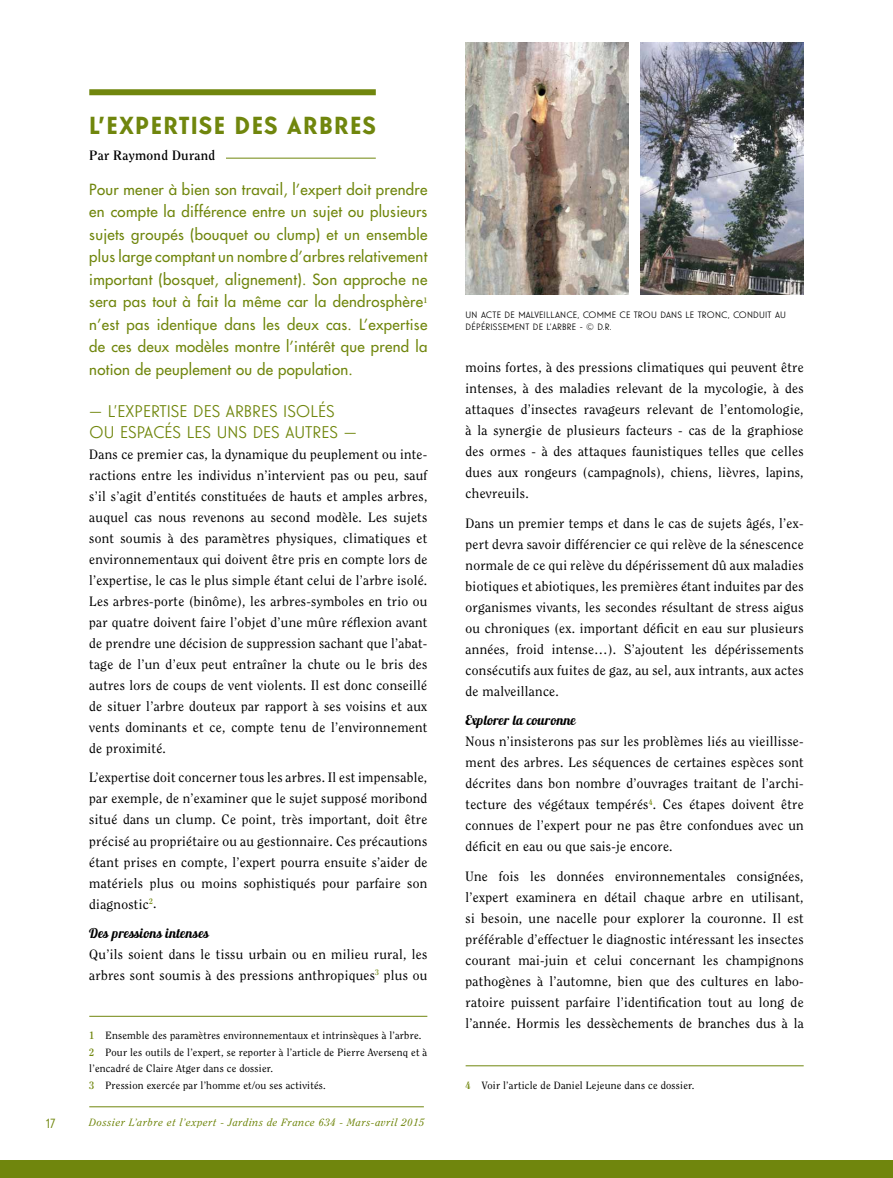
<style>
.page{position:relative;width:893px;height:1178px;background:#fff}
.page>*{position:absolute;margin:0;border:0;box-sizing:border-box;transform-origin:0 0}
.t1{font:700 24px "Guildford Pro";letter-spacing:.06em;color:#70860d}
.t2{font:16.5px/21px "Guildford Pro";color:#70860d}
.t3{font:500 15px/22.5px "Futura Std";letter-spacing:.02em;color:#70860d;text-align:justify}
.t4{font:13.5px/21px "Clearface Std";letter-spacing:.02em;color:#000;text-align:justify}
.t5{font:13.5px "Lobster 1.3";letter-spacing:.02em;color:#000}
.t6{font:700 13.5px "Clearface Std";letter-spacing:.02em;color:#000}
.t7{font:13.5px "Guildford Pro";color:#70860d}
.t8{font:10.5px/16.5px "Clearface Std";letter-spacing:.02em;color:#000}
.t9{font:italic 10.5px "Clearface Std";letter-spacing:.06em;color:#70860d}
.t10{font:9px/12px "Guildford Pro";letter-spacing:.02em;color:#000}
.s1{font-weight:700;color:#70860d}
</style>
<div class="page">
<hr style="left:89px;top:1106px;width:335px;height:1px;background:#70860d">
<div style="left:0;top:1160px;width:893px;height:18px;background:#70860d"></div>
<img style="left:641px;top:43px;width:163px;height:251px">
<img style="left:466px;top:43px;width:163px;height:251px">
<hr style="left:89px;top:1016px;width:338px;height:1px;background:#70860d">
<hr style="left:466px;top:1065px;width:338px;height:1px;background:#70860d">
<div style="left:89px;top:89px;width:287px;height:6px;background:#70860d"></div>
<hr style="left:208px;top:158px;width:168px;height:1px;background:#70860d">
<div style="left:89px;top:150px;width:136px;height:20px;background:#fff"></div>
<h1 class="t1" style="left:89px;top:109px;width:288px">L’EXPERTISE DES ARBRES</h1>
<p class="t6" style="left:89px;top:147px;width:128px">Par Raymond Durand</p>
<p class="t3" style="left:89px;top:178px;width:340px">Pour mener à bien son travail, l’expert doit prendre en compte la différence entre un sujet ou plusieurs sujets groupés (bouquet ou clump) et un ensemble plus large comptant un nombre d’arbres relativement important (bosquet, alignement). Son approche ne sera pas tout à fait la même car la dendrosphère<sup>1 </sup>n’est pas identique dans les deux cas. L’expertise de ces deux modèles montre l’intérêt que prend la notion de peuplement ou de population.</p>
<p class="t2" style="left:89px;top:400px;width:269px">— L’EXPERTISE DES ARBRES ISOLÉS<br>OU ESPACÉS LES UNS DES AUTRES —</p>
<p class="t4" style="left:89px;top:444px;width:340px">Dans ce premier cas, la dynamique du peuplement ou inte&shy;ractions entre les individus n’intervient pas ou peu, sauf s’il s’agit d’entités constituées de hauts et amples arbres, auquel cas nous revenons au second modèle. Les sujets sont soumis à des paramètres physiques, climatiques et environnementaux qui doivent être pris en compte lors de l’expertise, le cas le plus simple étant celui de l’arbre isolé.<br>Les arbres-porte (binôme), les arbres-symboles en trio ou par quatre doivent faire l’objet d’une mûre réflexion avant de prendre une décision de suppression sachant que l’abat&shy;tage de l’un d’eux peut entraîner la chute ou le bris des autres lors de coups de vent violents. Il est donc conseillé de situer l’arbre douteux par rapport à ses voisins et aux vents dominants et ce, compte tenu de l’environnement de proximité.</p>
<p class="t4" style="left:89px;top:767px;width:340px">L’expertise doit concerner tous les arbres. Il est impensable, par exemple, de n’examiner que le sujet supposé moribond situé dans un clump. Ce point, très important, doit être précisé au propriétaire ou au gestionnaire. Ces précautions étant prises en compte, l’expert pourra ensuite s’aider de matériels plus ou moins sophistiqués pour parfaire son diagnostic<sup>2</sup>.</p>
<p class="t5" style="left:89px;top:924px;width:121px">Des pressions intenses</p>
<p class="t4" style="left:89px;top:944px;width:340px">Qu’ils soient dans le tissu urbain ou en milieu rural, les arbres sont soumis à des pressions anthropiques<sup>3</sup> plus ou</p>
<p class="t8" style="left:89px;top:1027px;width:339px"><span class="s1">1</span> Ensemble des paramètres environnementaux et intrinsèques à l’arbre.<br><span class="s1">2</span> Pour les outils de l’expert, se reporter à l’article de Pierre Aversenq et à l’encadré de Claire Atger dans ce dossier.<br><span class="s1">3</span> Pression exercée par l’homme et/ou ses activités.</p>
<p class="t7" style="left:47px;top:1114px;width:10px">17</p>
<p class="t9" style="left:89px;top:1116px;width:337px">Dossier L’arbre et l’expert - Jardins de France 634 - Mars-avril 2015</p>
<p class="t10" style="left:466px;top:309px;width:322px">U N ACTE DE MALVEILLANCE, COMME CE TROU DANS LE TRONC, CONDUIT AU<br>DÉPÉRISSEMENT DE L’ARBRE - © D.R.</p>
<p class="t4" style="left:466px;top:357px;width:340px">moins fortes, à des pressions climatiques qui peuvent être intenses, à des maladies relevant de la mycologie, à des attaques d’insectes ravageurs relevant de l’entomologie, à la synergie de plusieurs facteurs - cas de la graphiose des ormes - à des attaques faunistiques telles que celles dues aux rongeurs (campagnols), chiens, lièvres, lapins, chevreuils.</p>
<p class="t4" style="left:466px;top:513px;width:340px">Dans un premier temps et dans le cas de sujets âgés, l’ex&shy;pert devra savoir différencier ce qui relève de la sénescence normale de ce qui relève du dépérissement dû aux maladies biotiques et abiotiques, les premières étant induites par des organismes vivants, les secondes résultant de stress aigus ou chroniques (ex. important déficit en eau sur plusieurs années, froid intense…). S’ajoutent les dépérissements consécutifs aux fuites de gaz, au sel, aux intrants, aux actes de malveillance.</p>
<p class="t5" style="left:466px;top:712px;width:112px">Explorer la couronne</p>
<p class="t4" style="left:466px;top:731px;width:340px">Nous n’insisterons pas sur les problèmes liés au vieillisse&shy;ment des arbres. Les séquences de certaines espèces sont décrites dans bon nombre d’ouvrages traitant de l’archi&shy;tecture des végétaux tempérés<sup>4</sup>. Ces étapes doivent être connues de l’expert pour ne pas être confondues avec un déficit en eau ou que sais-je encore.</p>
<p class="t4" style="left:466px;top:866px;width:340px">Une fois les données environnementales consignées, l’expert examinera en détail chaque arbre en utilisant, si besoin, une nacelle pour explorer la couronne. Il est préférable d’effectuer le diagnostic intéressant les insectes courant mai-juin et celui concernant les champignons pathogènes à l’automne, bien que des cultures en labo&shy;ratoire puissent parfaire l’identification tout au long de l’année. Hormis les dessèchements de branches dus à la</p>
<p class="t8" style="left:466px;top:1077px;width:230px"><span class="s1">4</span> Voir l’article de Daniel Lejeune dans ce dossier.</p>
</div>
